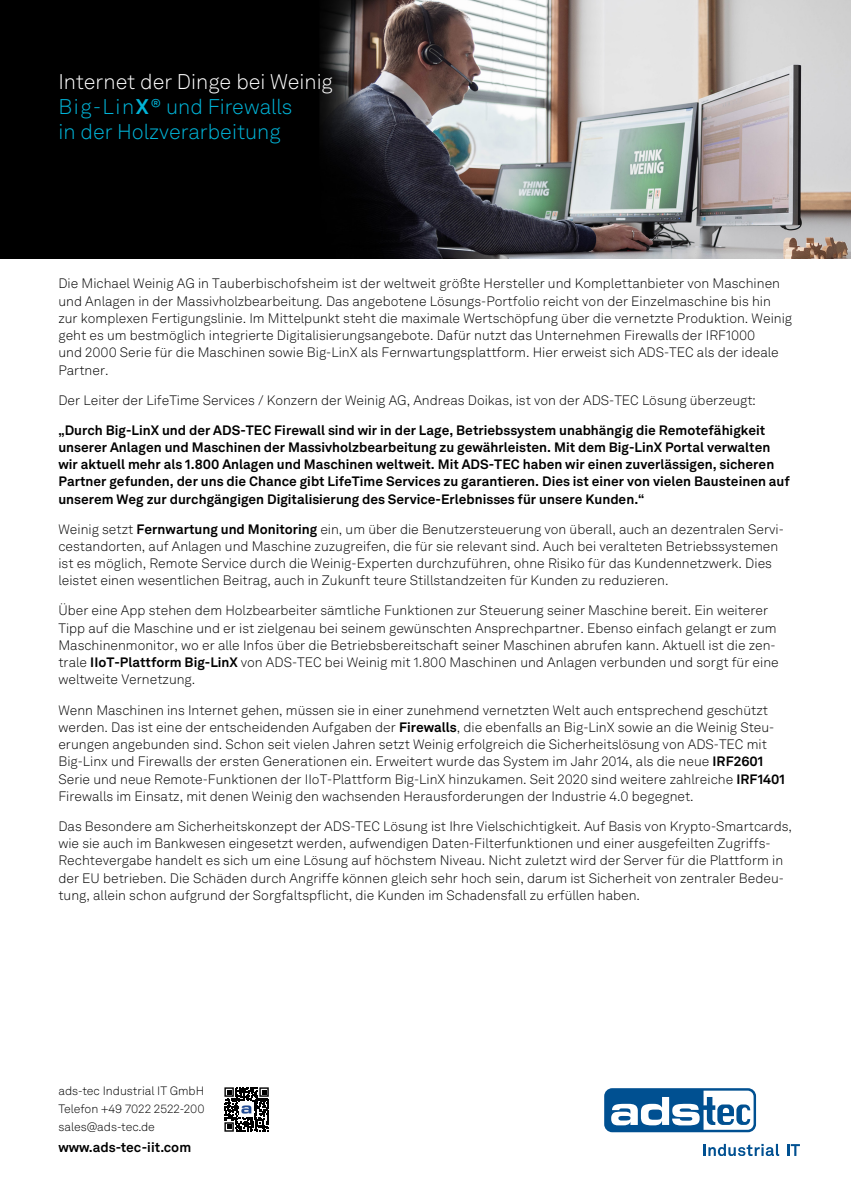
<style>
.page{position:relative;width:851px;height:1191px;background:#fff}
.page>*{position:absolute;margin:0;border:0;box-sizing:border-box;transform-origin:0 0}
.t1{font:300 21px/25.2px "Akkurat LL";color:#00b4d8}
.t2{font:300 21px "Akkurat LL";color:#fff}
.Anzeige_Text{font:300 13.5px/17.2px "Akkurat LL";color:#000}
.Anzeige_Text-2{font:700 13.5px/17.2px "Akkurat LL";color:#000}
.Adresse_www{font:700 13.5px "Akkurat LL";color:#000}
.Adresse{font:300 12px/18px "Akkurat LL";color:#000;text-align:justify}
.s1{font-weight:700}
</style>
<div class="page">
<img style="left:0;top:0;width:850px;height:259px">
<div style="left:604px;top:1088px;width:152px;height:44px;background:#005091;border-radius:8px"></div>
<svg style="left:611px;top:1090px;width:142px;height:39px"></svg>
<svg style="left:703px;top:1143px;width:76px;height:13px"></svg>
<svg style="left:787px;top:1144px;width:12px;height:12px"></svg>
<svg style="left:224px;top:1131px;width:45px;height:1px"></svg>
<svg style="left:224px;top:1087px;width:45px;height:44px"></svg>
<img style="left:239px;top:1102px;width:15px;height:15px">
<p class="t2" style="left:58px;top:67px;width:276px">Internet der Dinge bei Weinig</p>
<p class="t1" style="left:58px;top:93px;width:235px">Big-Lin<span class="s1">X</span>® und Firewalls in der Holzverarbeitung</p>
<p class="Anzeige_Text" style="left:58px;top:275px;width:735px">Die Michael Weinig AG in Tauberbischofsheim ist der weltweit größte Hersteller und Komplettanbieter von Maschinen und Anlagen in der Massivholzbearbeitung. Das angebotene Lösungs-Portfolio reicht von der Einzelmaschine bis hin zur komplexen Fertigungslinie. Im Mittelpunkt steht die maximale Wertschöpfung über die vernetzte Produktion. Weinig geht es um bestmöglich integrierte Digitalisierungsangebote. Dafür nutzt das Unternehmen Firewalls der IRF1000<br>und 2000 Serie für die Maschinen sowie Big-LinX als Fernwartungsplattform. Hier erweist sich ADS-TEC als der ideale Partner.</p>
<p class="Anzeige_Text" style="left:58px;top:391px;width:698px">Der Leiter der LifeTime Services / Konzern der Weinig AG, Andreas Doikas, ist von der ADS-TEC Lösung überzeugt:</p>
<p class="Anzeige_Text-2" style="left:58px;top:420px;width:732px">„Durch Big-LinX und der ADS-TEC Firewall sind wir in der Lage, Betriebssystem unabhängig die Remotefähigkeit unserer Anlagen und Maschinen der Massivholzbearbeitung zu gewährleisten. Mit dem Big-LinX Portal verwalten wir aktuell mehr als 1.800 Anlagen und Maschinen weltweit. Mit ADS-TEC haben wir einen zuverlässigen, sicheren Partner gefunden, der uns die Chance gibt LifeTime Services zu garantieren. Dies ist einer von vielen Bausteinen auf unserem Weg zur durchgängigen Digitalisierung des Service-Erlebnisses für unsere Kunden.“</p>
<p class="Anzeige_Text" style="left:58px;top:520px;width:726px">Weinig setzt <span class="s1">Fernwartung und Monitoring</span> ein, um über die Benutzersteuerung von überall, auch an dezentralen Servi&shy;cestandorten, auf Anlagen und Maschine zuzugreifen, die für sie relevant sind. Auch bei veralteten Betriebssystemen ist es möglich, Remote Service durch die Weinig-Experten durchzuführen, ohne Risiko für das Kundennetzwerk. Dies leistet einen wesentlichen Beitrag, auch in Zukunft teure Stillstandzeiten für Kunden zu reduzieren.</p>
<p class="Anzeige_Text" style="left:58px;top:602px;width:721px">Über eine App stehen dem Holzbearbeiter sämtliche Funktionen zur Steuerung seiner Maschine bereit. Ein weiterer Tipp auf die Maschine und er ist zielgenau bei seinem gewünschten Ansprechpartner. Ebenso einfach gelangt er zum Maschinenmonitor, wo er alle Infos über die Betriebsbereitschaft seiner Maschinen abrufen kann. Aktuell ist die zen&shy;trale <span class="s1">IIoT-Plattform Big-LinX</span> von ADS-TEC bei Weinig mit 1.800 Maschinen und Anlagen verbunden und sorgt für eine weltweite Vernetzung.</p>
<p class="Anzeige_Text" style="left:58px;top:701px;width:728px">Wenn Maschinen ins Internet gehen, müssen sie in einer zunehmend vernetzten Welt auch entsprechend geschützt werden. Das ist eine der entscheidenden Aufgaben der <span class="s1">Firewalls</span>, die ebenfalls an Big-LinX sowie an die Weinig Steu&shy;erungen angebunden sind. Schon seit vielen Jahren setzt Weinig erfolgreich die Sicherheitslösung von ADS-TEC mit Big-Linx und Firewalls der ersten Generationen ein. Erweitert wurde das System im Jahr 2014, als die neue <span class="s1">IRF2601<br></span>Serie und neue Remote-Funktionen der IIoT-Plattform Big-LinX hinzukamen. Seit 2020 sind weitere zahlreiche <span class="s1">IRF1401<br></span>Firewalls im Einsatz, mit denen Weinig den wachsenden Herausforderungen der Industrie 4.0 begegnet.</p>
<p class="Anzeige_Text" style="left:58px;top:817px;width:735px">Das Besondere am Sicherheitskonzept der ADS-TEC Lösung ist Ihre Vielschichtigkeit. Auf Basis von Krypto-Smartcards, wie sie auch im Bankwesen eingesetzt werden, aufwendigen Daten-Filterfunktionen und einer ausgefeilten Zugriffs-Rechtevergabe handelt es sich um eine Lösung auf höchstem Niveau. Nicht zuletzt wird der Server für die Plattform in der EU betrieben. Die Schäden durch Angriffe können gleich sehr hoch sein, darum ist Sicherheit von zentraler Bedeu&shy;tung, allein schon aufgrund der Sorgfaltspflicht, die Kunden im Schadensfall zu erfüllen haben.</p>
<p class="Adresse" style="left:58px;top:1081px;width:148px">ads-tec Industrial IT GmbH Telefon +49 7022 2522-200 sales@ads-tec.de</p>
<p class="Adresse_www" style="left:58px;top:1137px;width:134px">www.ads-tec-iit.com</p>
</div>
